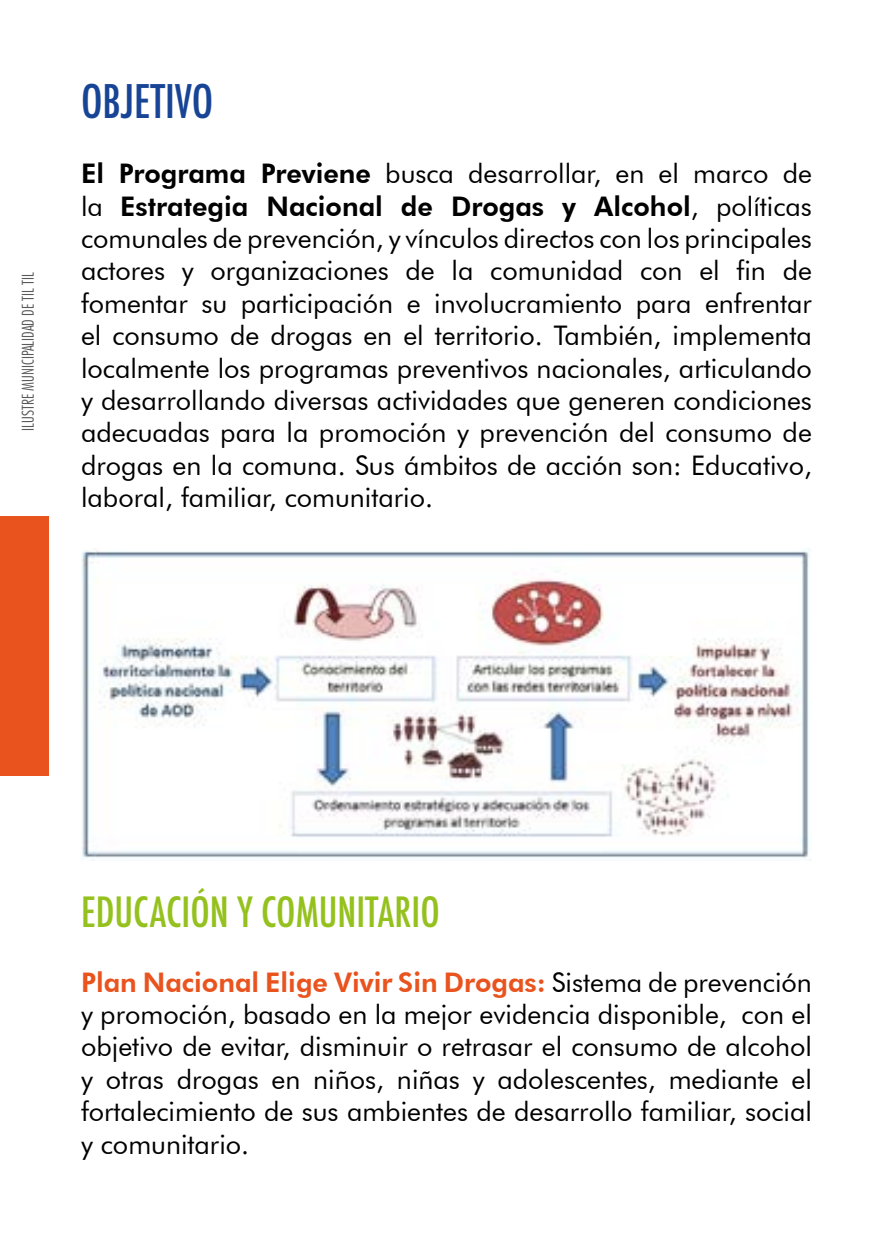
<style>
.page{position:relative;width:893px;height:1244px;background:#fff}
.page>*{position:absolute;margin:0;border:0;box-sizing:border-box;transform-origin:0 0}
.t1{font:500 condensed 45px "Futura";color:#184496}
.t2{font:500 condensed 40.5px "Futura";color:#95c11f}
.t3{font:27px/32.4px "Futura BT";color:#000;text-align:justify}
.t4{font:300 condensed 15.75px "Futura";color:#5a5a59}
.s1{font-weight:800}
.s2{font-weight:800;color:#e9531e}
</style>
<div class="page">
<div style="left:0;top:517px;width:49px;height:259px;background:#e9531e"></div>
<img style="left:81px;top:549px;width:729px;height:311px">
<p class="t4" style="left:19px;top:431px;width:160px;rotate:-90deg">ILUSTRE MUNICIPALIDAD DE TIL TIL</p>
<h1 class="t1" style="left:81px;top:73px;width:134px">OBJETIVO</h1>
<p class="t3" style="left:81px;top:157px;width:732px"><span class="s1">El Programa Previene</span> busca desarrollar, en el marco de la <span class="s1">Estrategia Nacional de Drogas y Alcohol</span>, políticas comunales de prevención, y vínculos directos con los principales actores y organizaciones de la comunidad con el fin de fomentar su participación e involucramiento para enfrentar el consumo de drogas en el territorio. También, implementa localmente los programas preventivos nacionales, articulando y desarrollando diversas actividades que generen condiciones adecuadas para la promoción y prevención del consumo de drogas en la comuna. Sus ámbitos de acción son: Educativo, laboral, familiar, comunitario.</p>
<h2 class="t2" style="left:81px;top:886px;width:360px">EDUCACIÓN Y COMUNITARIO</h2>
<p class="t3" style="left:81px;top:965px;width:732px"><span class="s2">Plan Nacional Elige Vivir Sin Drogas:</span> Sistema de prevención y promoción, basado en la mejor evidencia disponible, con el objetivo de evitar, disminuir o retrasar el consumo de alcohol y otras drogas en niños, niñas y adolescentes, mediante el fortalecimiento de sus ambientes de desarrollo familiar, social y comunitario.</p>
</div>
